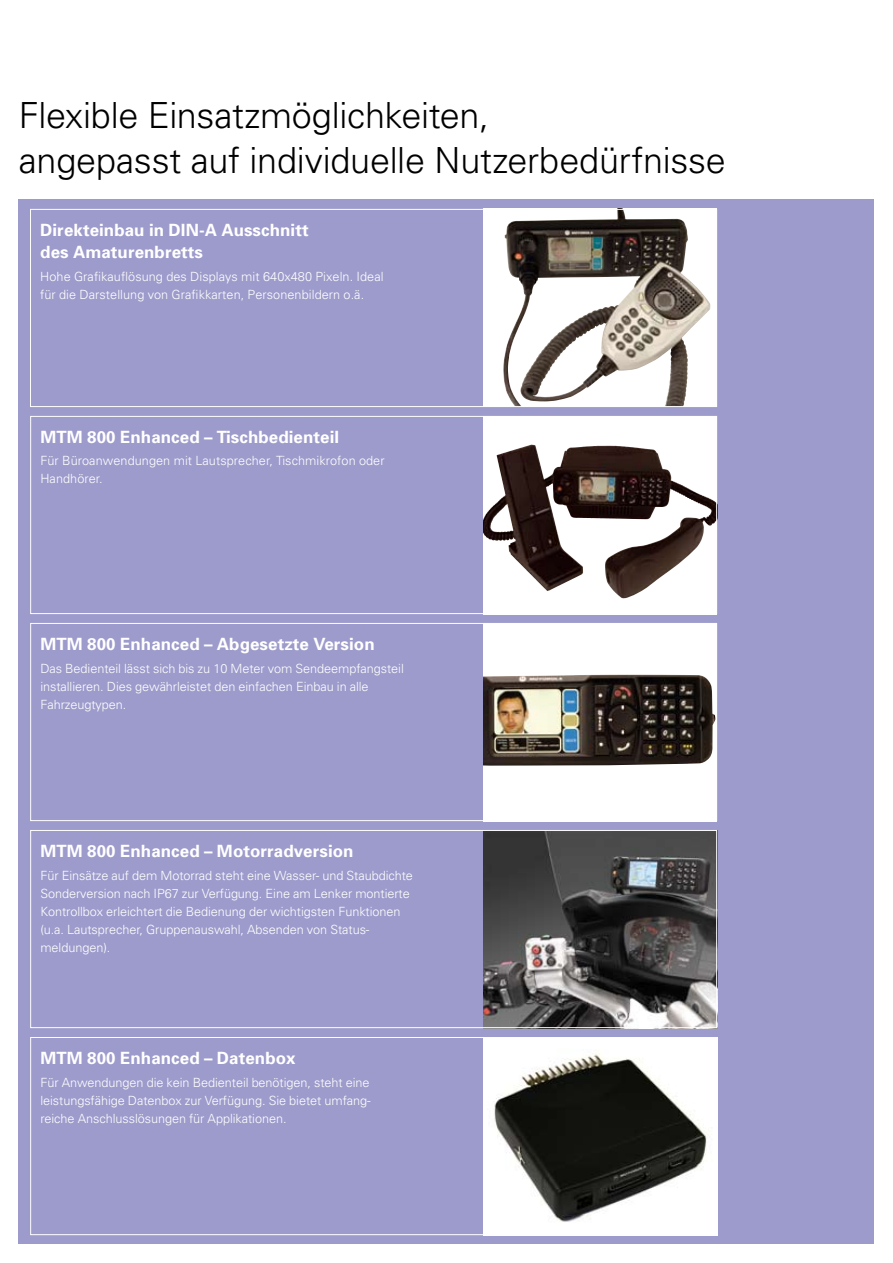
<style>
.page{position:relative;width:893px;height:1263px;background:#fff}
.page>*{position:absolute;margin:0;border:0;box-sizing:border-box;transform-origin:0 0}
.t1{font:300 36px/45px "Univers";letter-spacing:-.005em;color:#000}
.t2{font:700 16.95px/22.5px "Univers";letter-spacing:.005em;color:#fff}
.t3{font:300 12.75px/18px "Univers";letter-spacing:-.005em;color:#fff}
</style>
<div class="page">
<div style="left:19px;top:200px;width:855px;height:1044px;background:#9d9bcb"></div>
<img style="left:484px;top:1039px;width:231px;height:194px">
<div style="left:30px;top:1037px;width:687px;height:198px;border:1px solid #fefefe"></div>
<img style="left:484px;top:832px;width:231px;height:194px">
<div style="left:30px;top:830px;width:687px;height:198px;border:1px solid #fefefe"></div>
<div style="left:484px;top:623px;width:233px;height:198px;background:#fff"></div>
<img style="left:484px;top:675px;width:231px;height:91px">
<div style="left:30px;top:623px;width:687px;height:198px;border:1px solid #fefefe"></div>
<svg style="left:484px;top:418px;width:231px;height:194px;background:#a9a2a0"></svg>
<img style="left:698px;top:511px;width:17px;height:35px">
<div style="left:30px;top:416px;width:687px;height:198px;border:1px solid #fefefe"></div>
<img style="left:484px;top:211px;width:227px;height:194px">
<div style="left:30px;top:209px;width:687px;height:198px;border:1px solid #fefefe"></div>
<h1 class="t1" style="left:19px;top:92px;width:709px">Flexible Einsatzmöglichkeiten,<br>angepasst auf individuelle Nutzerbedürfnisse</h1>
<h2 class="t2" style="left:40px;top:218px;width:270px">Direkteinbau in DIN-A Ausschnitt des Amaturenbretts</h2>
<p class="t3" style="left:40px;top:267px;width:345px">Hohe Grafikauflösung des Displays mit 640x480 Pixeln. Ideal für die Darstellung von Grafikkarten, Personenbildern o.ä.</p>
<h2 class="t2" style="left:40px;top:425px;width:300px">MTM 800 Enhanced – Tischbedienteil</h2>
<p class="t3" style="left:40px;top:452px;width:346px">Für Büroanwendungen mit Lautsprecher, Tischmikrofon oder<br>Handhörer.</p>
<h2 class="t2" style="left:40px;top:632px;width:336px">MTM 800 Enhanced – Abgesetzte Version</h2>
<p class="t3" style="left:40px;top:659px;width:365px">Das Bedienteil lässt sich bis zu 10 Meter vom Sendeempfangsteil installieren. Dies gewährleistet den einfachen Einbau in alle<br>Fahrzeugtypen.</p>
<h2 class="t2" style="left:40px;top:839px;width:315px">MTM 800 Enhanced – Motorradversion</h2>
<p class="t3" style="left:40px;top:866px;width:374px">Für Einsätze auf dem Motorrad steht eine Wasser- und Staubdichte Sonderversion nach IP67 zur Verfügung. Eine am Lenker montierte Kontrollbox erleichtert die Bedienung der wichtigsten Funktionen (u.a. Lautsprecher, Gruppenauswahl, Absenden von Status&shy;meldungen).</p>
<h2 class="t2" style="left:40px;top:1046px;width:257px">MTM 800 Enhanced – Datenbox</h2>
<p class="t3" style="left:40px;top:1073px;width:332px;text-align:justify">Für Anwendungen die kein Bedienteil benötigen, steht eine leistungsfähige Datenbox zur Verfügung. Sie bietet umfang&shy;reiche Anschlusslösungen für Applikationen.</p>
</div>
